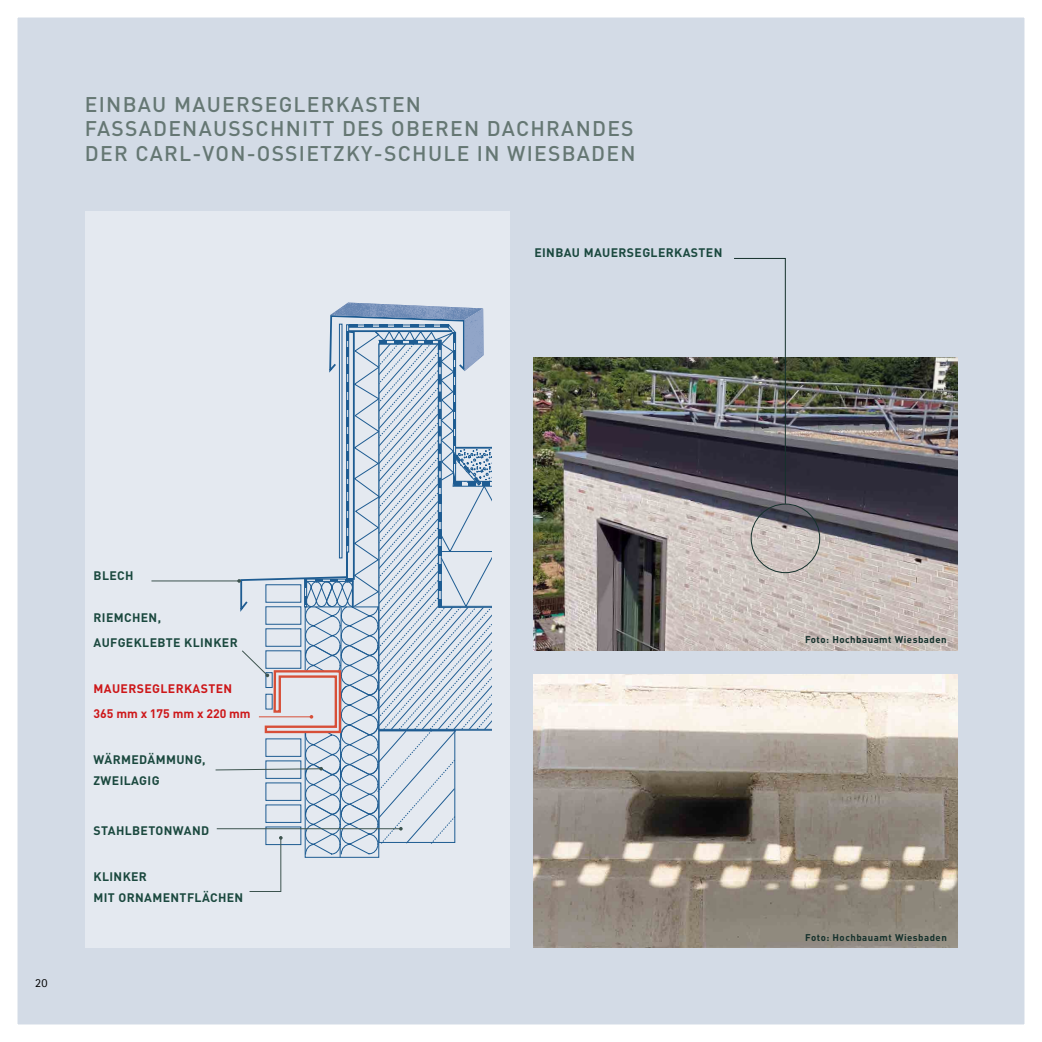
<style>
.page{position:relative;width:1042px;height:1042px;background:#fff}
.page>*{position:absolute;margin:0;border:0;box-sizing:border-box;transform-origin:0 0}
.t1{font:500 21px/24.5px "DIN";letter-spacing:.06em;color:#657773}
.t2{font:700 12.25px/21px "DIN";letter-spacing:.03em;color:#1b493f}
.t3{font:700 12.25px/24.8px "DIN";letter-spacing:.03em;color:#cd1719}
.t4{font:12.25px "AT Rotis Sans Serif";color:#000}
.t5{font:700 9.62px "DIN";letter-spacing:.05em;color:#15312c}
</style>
<div class="page">
<div style="left:9px;top:9px;width:1024px;height:1024px;background:#d3dbe6"></div>
<div style="left:0;top:0;width:1042px;height:1042px;border:18px solid #fff"></div>
<div style="left:85px;top:211px;width:424px;height:737px;background:#e4e9f0"></div>
<img style="left:533px;top:675px;width:424px;height:272px">
<img style="left:533px;top:357px;width:424px;height:293px">
<img style="left:733px;top:258px;width:53px;height:247px">
<div style="left:751px;top:504px;width:69px;height:69px;border:1px solid #15312c;border-radius:50%"></div>
<hr style="left:151px;top:580px;width:88px;height:1px;background:#3c534e">
<svg style="left:215px;top:303px;width:277px;height:589px"></svg>
<img style="left:465px;top:309px;width:19px;height:62px">
<h1 class="t1" style="left:85px;top:91px;width:552px">EINBAU MAUERSEGLERKASTEN<br>FASSADENAUSSCHNITT DES OBEREN DACHRANDES<br>DER CARL-VON-OSSIETZKY-SCHULE IN WIESBADEN</h1>
<p class="t2" style="left:534px;top:242px;width:189px">EINBAU MAUERSEGLERKASTEN</p>
<p class="t4" style="left:35px;top:976px;width:14px">20</p>
<p class="t2" style="left:94px;top:565px;width:41px">BLECH</p>
<p class="t2" style="left:94px;top:605px;width:146px;line-height:24.8px">RIEMCHEN,<br>AUFGEKLEBTE KLINKER</p>
<p class="t3" style="left:94px;top:676px;width:159px">MAUERSEGLERKASTEN<br>365 mm x 175 mm x 220 mm</p>
<p class="t2" style="left:94px;top:748px;width:114px">WÄRMEDÄMMUNG,<br>ZWEILAGIG</p>
<p class="t2" style="left:94px;top:819px;width:117px">STAHLBETONWAND</p>
<p class="t2" style="left:94px;top:865px;width:151px">KLINKER<br>MIT ORNAMENTFLÄCHEN</p>
<p class="t5" style="left:805px;top:633px;width:143px">Foto: Hochbauamt Wiesbaden</p>
<p class="t5" style="left:805px;top:931px;width:143px">Foto: Hochbauamt Wiesbaden</p>
</div>
